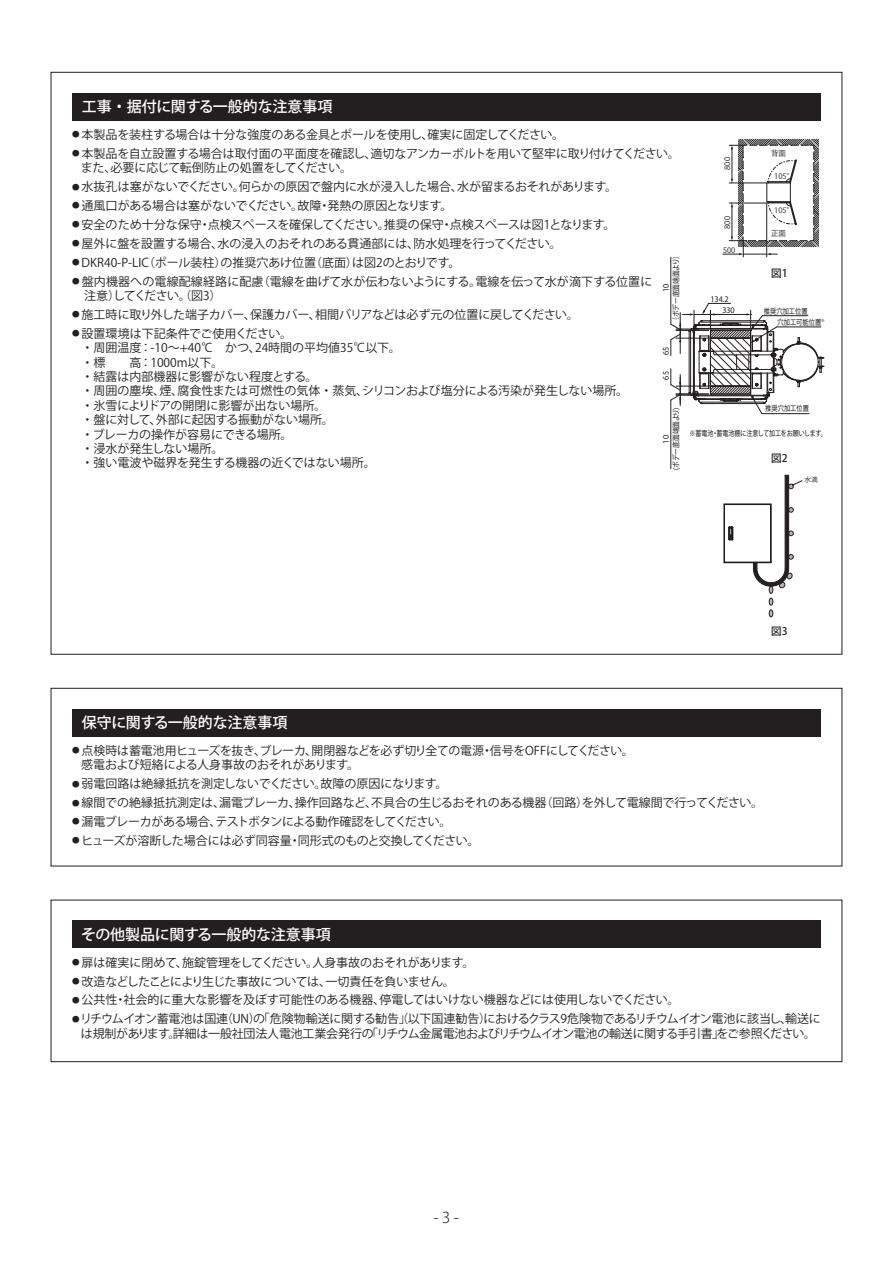
<style>
.page{position:relative;width:893px;height:1263px;background:#fff}
.page>*{position:absolute;margin:0;border:0;box-sizing:border-box;transform-origin:0 0}
.t1{font:500 15px "Koz Go Pro";letter-spacing:-.01em;color:#fff}
.t2{font:300 15px "Koz Go Pro";color:#231f20}
.t3{font:12px/14.4px "Koz Go Pro";letter-spacing:-.01em;color:#231f20}
.t4{font:12px/14.4px "Koz Go Pro";letter-spacing:.01em;color:#231f20}
.t5{font:12px "Koz Go Pro";letter-spacing:-.05em;color:#231f20}
.t6{font:12px "Koz Go Pro";letter-spacing:-.04em;color:#231f20}
.t7{font:500 10.5px "Koz Go Pro";color:#231f20}
.t8{font:7.5px/9.9px "Koz Go Pr 6 N";color:#030303;text-align:center}
.t9{font:7.5px "Koz Go Pr 6 N";color:#030303;scale:.8 1}
.t10{font:7.5px "Koz Go Pr 6 N";color:#030303;scale:.83 1}
.t11{font:7.5px "Koz Go Pro";color:#231f20}
.t12{font:6.6px "Koz Go Pro";color:#231f20}
.s1{font-size:7.5px}
</style>
<div class="page">
<svg style="left:738px;top:140px;width:81px;height:106px"></svg>
<svg style="left:723px;top:145px;width:91px;height:112px"></svg>
<svg style="left:728px;top:526px;width:6px;height:15px"></svg>
<hr style="left:724px;top:504px;width:47px;height:1px;background:#231f20">
<hr style="left:724px;top:505px;width:1px;height:57px;background:#231f20">
<hr style="left:724px;top:562px;width:47px;height:1px;background:#231f20">
<svg style="left:753px;top:475px;width:50px;height:142px"></svg>
<div style="left:72px;top:709px;width:749px;height:27px;background:#231f20"></div>
<div style="left:51px;top:688px;width:791px;height:178px;border:1px solid #231f20"></div>
<div style="left:72px;top:921px;width:749px;height:27px;background:#231f20"></div>
<div style="left:51px;top:900px;width:791px;height:162px;border:1px solid #231f20"></div>
<div style="left:72px;top:93px;width:749px;height:27px;background:#231f20"></div>
<hr style="left:671px;top:400px;width:1px;height:69px;background:#231f20">
<hr style="left:671px;top:257px;width:1px;height:67px;background:#231f20">
<svg style="left:670px;top:303px;width:154px;height:111px"></svg>
<p class="t1" style="left:82px;top:97px;width:252px">工事・据付に関する一般的な注意事項</p>
<p class="t3" style="left:72px;top:128px;width:493px"><span class="s1">●</span> 本製品を装柱する場合は十分な強度のある金具とポールを使用し、確実に固定してください。</p>
<p class="t3" style="left:81px;top:146px;width:600px;text-indent:-9px"><span class="s1">●</span> 本製品を自立設置する場合は取付面の平面度を確認し、適切なアンカーボルトを用いて堅牢に取り付けてください。また、必要に応じて転倒防止の処置をしてください。</p>
<p class="t3" style="left:72px;top:180px;width:546px"><span class="s1">●</span> 水抜孔は塞がないでください。何らかの原因で盤内に水が浸入した場合、水が留まるおそれがあります。</p>
<p class="t3" style="left:72px;top:199px;width:382px"><span class="s1">●</span> 通風口がある場合は塞がないでください。故障・発熱の原因となります。</p>
<p class="t3" style="left:72px;top:218px;width:545px"><span class="s1">●</span> 安全のため十分な保守・点検スペースを確保してください。推奨の保守・点検スペースは図1となります。</p>
<p class="t3" style="left:72px;top:236px;width:491px"><span class="s1">●</span> 屋外に盤を設置する場合、水の浸入のおそれのある貫通部には、防水処理を行ってください。</p>
<p class="t3" style="left:72px;top:255px;width:390px"><span class="s1">●</span> DKR40-P-LIC（ポール装柱）の推奨穴あけ位置（底面）は図2のとおりです。</p>
<p class="t4" style="left:72px;top:274px;width:582px"><span class="s1">●</span> 盤内機器への電線配線経路に配慮（電線を曲げて水が伝わないようにする。電線を伝って水が滴下する位置に　注意）してください。（図3）</p>
<p class="t3" style="left:72px;top:308px;width:508px"><span class="s1">●</span> 施工時に取り外した端子カバー、保護カバー、相間バリアなどは必ず元の位置に戻してください。</p>
<p class="t3" style="left:81px;top:326px;width:548px;text-indent:-9px"><span class="s1">●</span> 設置環境は下記条件でご使用ください。<br>・周囲温度：-10～+40℃　かつ、24時間の平均値35℃以下。<br>・標　　高：1000m以下。<br>・結露は内部機器に影響がない程度とする。<br>・周囲の塵埃、煙、腐食性または可燃性の気体・蒸気、シリコンおよび塩分による汚染が発生しない場所。・氷雪によりドアの開閉に影響が出ない場所。<br>・盤に対して、外部に起因する振動がない場所。<br>・ブレーカの操作が容易にできる場所。<br>・浸水が発生しない場所。<br>・強い電波や磁界を発生する機器の近くではない場所。</p>
<p class="t8" style="left:661px;top:324px;width:73px;rotate:-90deg">10<br>（ボデー底面端面より）</p>
<p class="t8" style="left:661px;top:355px;width:10px;rotate:-90deg">65</p>
<p class="t8" style="left:661px;top:379px;width:10px;rotate:-90deg">65</p>
<p class="t8" style="left:661px;top:470px;width:64px;rotate:-90deg">10<br>(ボデー底面端面より)</p>
<p class="t11" style="left:723px;top:170px;width:14px;rotate:-90deg">800</p>
<p class="t11" style="left:723px;top:229px;width:14px;rotate:-90deg">800</p>
<p class="t11" style="left:723px;top:245px;width:14px">500</p>
<p class="t8" style="left:710px;top:294px;width:20px">134.2</p>
<p class="t8" style="left:722px;top:305px;width:14px">330</p>
<p class="t11" style="left:771px;top:148px;width:16px">背面</p>
<p class="t11" style="left:774px;top:171px;width:21px">105°</p>
<p class="t11" style="left:774px;top:205px;width:21px">105°</p>
<p class="t11" style="left:771px;top:228px;width:16px">正面</p>
<p class="t7" style="left:771px;top:267px;width:18px">図1</p>
<p class="t10" style="left:764px;top:307px;width:54px">推奨穴加工位置</p>
<p class="t10" style="left:777px;top:318px;width:59px">穴加工可能位置<sup>※</sup></p>
<p class="t10" style="left:765px;top:404px;width:54px">推奨穴加工位置</p>
<p class="t9" style="left:690px;top:429px;width:173px">※蓄電池・蓄電池棚に注意して加工をお願いします。</p>
<p class="t7" style="left:771px;top:451px;width:18px">図2</p>
<p class="t12" style="left:804px;top:476px;width:15px">水滴</p>
<p class="t7" style="left:771px;top:625px;width:18px">図3</p>
<p class="t1" style="left:82px;top:713px;width:207px">保守に関する一般的な注意事項</p>
<p class="t3" style="left:81px;top:744px;width:554px;text-indent:-9px"><span class="s1">●</span> 点検時は蓄電池用ヒューズを抜き、ブレーカ、開閉器などを必ず切り全ての電源・信号をOFFにしてください。感電および短絡による人身事故のおそれがあります。</p>
<p class="t3" style="left:72px;top:777px;width:377px"><span class="s1">●</span> 弱電回路は絶縁抵抗を測定しないでください。故障の原因になります。</p>
<p class="t3" style="left:72px;top:796px;width:692px"><span class="s1">●</span> 線間での絶縁抵抗測定は、漏電ブレーカ、操作回路など、不具合の生じるおそれのある機器（回路）を外して電線間で行ってください。</p>
<p class="t5" style="left:72px;top:814px;width:381px"><span class="s1">●</span> 漏電ブレーカがある場合、テストボタンによる動作確認をしてください。</p>
<p class="t3" style="left:72px;top:834px;width:409px"><span class="s1">●</span> ヒューズが溶断した場合には必ず同容量・同形式のものと交換してください。</p>
<p class="t1" style="left:81px;top:925px;width:251px">その他製品に関する一般的な注意事項</p>
<p class="t3" style="left:72px;top:955px;width:404px"><span class="s1">●</span> 扉は確実に閉めて、施錠管理をしてください。人身事故のおそれがあります。</p>
<p class="t6" style="left:72px;top:973px;width:384px"><span class="s1">●</span> 改造などしたことにより生じた事故については、一切責任を負いません。</p>
<p class="t3" style="left:72px;top:993px;width:609px"><span class="s1">●</span> 公共性・社会的に重大な影響を及ぼす可能性のある機器、停電してはいけない機器などには使用しないでください。</p>
<p class="t3" style="left:72px;top:1012px;width:750px;text-align:center"><span class="s1">●</span>リチウムイオン蓄電池は国連（UN）の「危険物輸送に関する勧告」（以下国連勧告）におけるクラス9危険物であるリチウムイオン電池に該当し、輸送には規制があります。詳細は一般社団法人電池工業会発行の「リチウム金属電池およびリチウムイオン電池の輸送に関する手引書」をご参照ください。</p>
<p class="t2" style="left:433px;top:1207px;width:27px">- 3 -</p>
</div>
